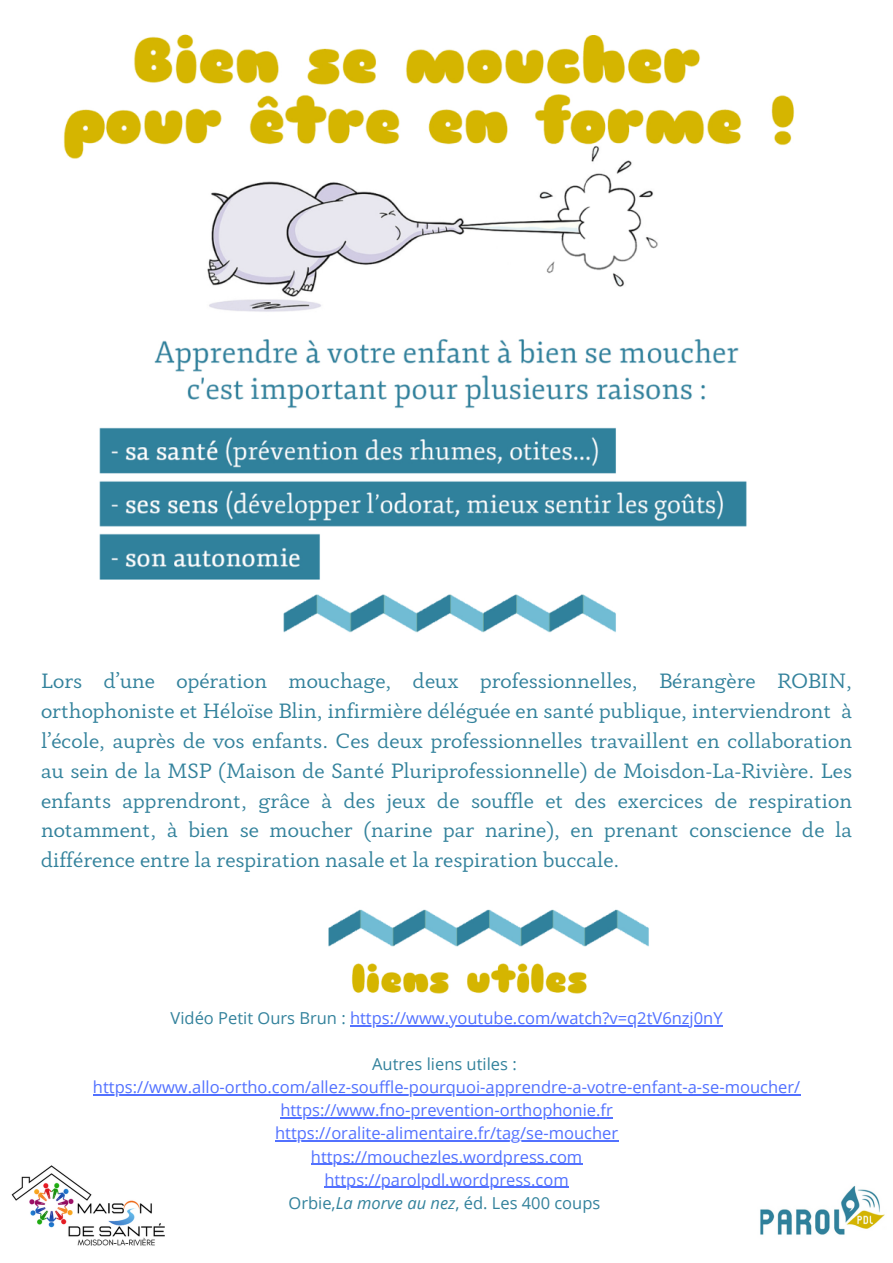
<style>
.page{position:relative;width:893px;height:1263px;background:#fff}
.page>*{position:absolute;margin:0;border:0;box-sizing:border-box;transform-origin:0 0}
.t1{font:21.52px/29.8px "Anaphora";color:#33829c;text-align:justify}
.t2{font:16.5px "Open Sans";color:#5271ff}
.t3{font:16.5px "Open Sans";color:#33829c}
.s1{color:#33829c}
.s2{font-style:italic}
</style>
<div class="page">
<img style="left:63px;top:34px;width:731px;height:599px">
<img style="left:11px;top:1165px;width:154px;height:81px">
<img style="left:760px;top:1185px;width:125px;height:50px">
<img style="left:351px;top:963px;width:236px;height:31px">
<img style="left:328px;top:909px;width:321px;height:38px">
<hr style="left:350px;top:1025px;width:372px;height:1px;background:#5271ff">
<hr style="left:93px;top:1094px;width:707px;height:1px;background:#5271ff">
<hr style="left:280px;top:1117px;width:333px;height:1px;background:#5271ff">
<hr style="left:275px;top:1140px;width:343px;height:2px;background:#5271ff">
<hr style="left:311px;top:1163px;width:271px;height:2px;background:#5271ff">
<hr style="left:324px;top:1187px;width:245px;height:1px;background:#5271ff">
<p class="t1" style="left:41px;top:668px;width:812px">Lors d’une opération mouchage, deux professionnelles, Bérangère ROBIN, orthophoniste et Héloïse Blin, infirmière déléguée en santé publique, interviendront à l’école, auprès de vos enfants. Ces deux professionnelles travaillent en collaboration au sein de la MSP (Maison de Santé Pluriprofessionnelle) de Moisdon-La-Rivière. Les enfants apprendront, grâce à des jeux de souffle et des exercices de respiration notamment, à bien se moucher (narine par narine), en prenant conscience de la différence entre la respiration nasale et la respiration buccale.</p>
<p class="t2" style="left:171px;top:1006px;width:553px"><span class="s1">Vidéo Petit Ours Brun :</span> https://www.youtube.com/watch?v=q2tV6nzj0nY</p>
<p class="t3" style="left:372px;top:1052px;width:146px">Autres liens utiles :</p>
<p class="t2" style="left:93px;top:1076px;width:708px">https://www.allo-ortho.com/allez-souffle-pourquoi-apprendre-a-votre-enfant-a-se-moucher/</p>
<p class="t2" style="left:280px;top:1099px;width:334px">https://www.fno-prevention-orthophonie.fr</p>
<p class="t2" style="left:275px;top:1122px;width:344px">https://oralite-alimentaire.fr/tag/se-moucher</p>
<p class="t2" style="left:311px;top:1145px;width:273px">https://mouchezles.wordpress.com</p>
<p class="t2" style="left:324px;top:1168px;width:246px">https://parolpdl.wordpress.com</p>
<p class="t3" style="left:288px;top:1191px;width:313px">Orbie,<span class="s2">La morve au nez</span>, éd. Les 400 coups</p>
</div>
